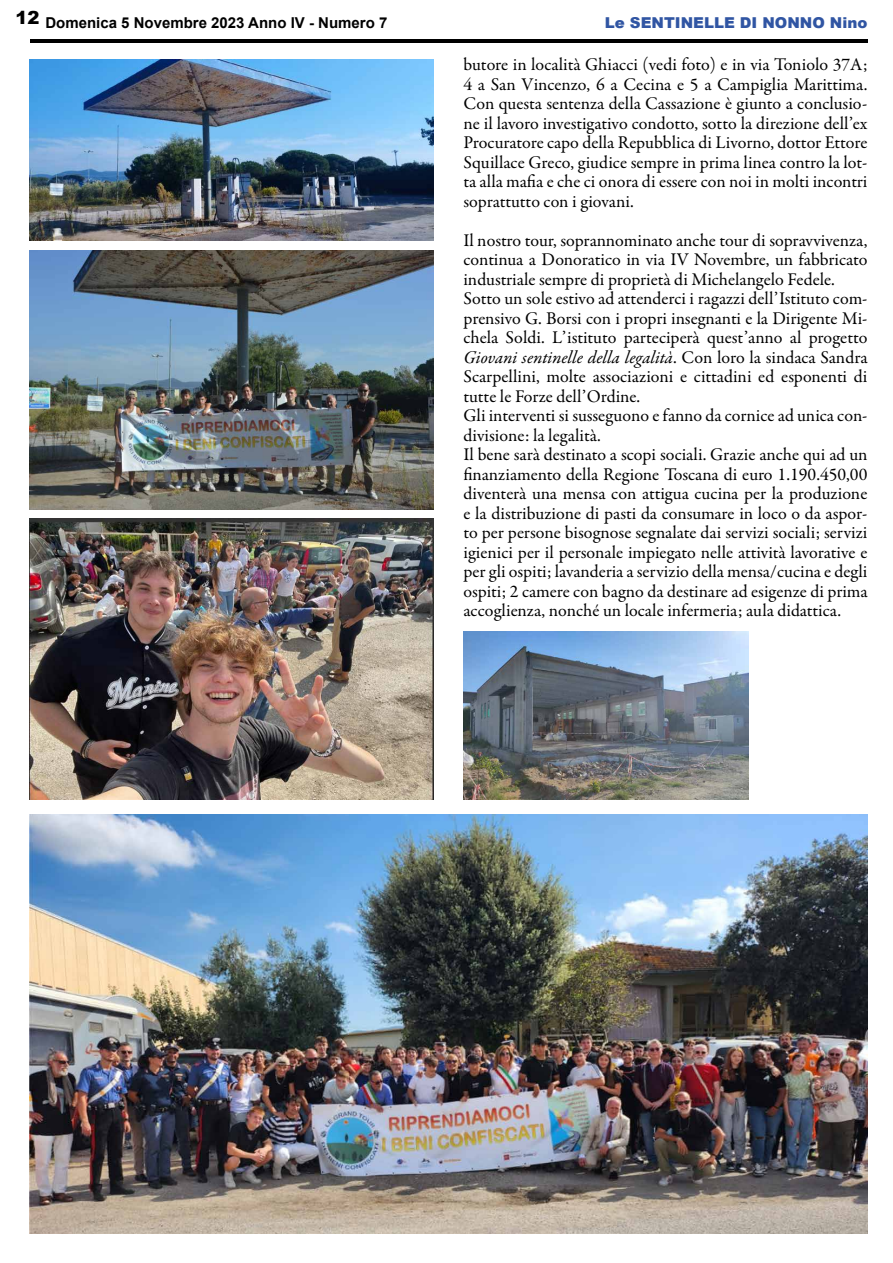
<style>
.page{position:relative;width:893px;height:1263px;background:#fff}
.page>*{position:absolute;margin:0;border:0;box-sizing:border-box;transform-origin:0 0}
.t1{font:18px/19.5px "Garamond Premr Pro";color:#000;text-align:justify}
.t2{font:900 18px "Arial";color:#000}
.t3{font:700 15px "Arial";color:#000}
.t4{font:900 15px "Arial";color:#3055a3}
.s1{font-style:italic}
</style>
<div class="page">
<hr style="left:30px;top:39px;width:837px;height:3px;background:#000">
<img style="left:30px;top:59px;width:404px;height:182px">
<img style="left:30px;top:250px;width:404px;height:260px">
<img style="left:30px;top:814px;width:837px;height:419px">
<img style="left:30px;top:519px;width:404px;height:280px">
<img style="left:463px;top:631px;width:285px;height:168px">
<p class="t2" style="left:16px;top:4px;width:26px">12</p>
<p class="t3" style="left:45px;top:12px;width:344px">Domenica 5 Novembre 2023 Anno IV - Numero 7</p>
<p class="t4" style="left:605px;top:12px;width:264px">Le SENTINELLE DI NONNO Nino</p>
<p class="t1" style="left:463px;top:55px;width:406px">butore in località Ghiacci (vedi foto) e in via Toniolo 37A; 4 a San Vincenzo, 6 a Cecina e 5 a Campiglia Marittima.<br>Con questa sentenza della Cassazione è giunto a conclusio&shy;ne il lavoro investigativo condotto, sotto la direzione dell’ex Procuratore capo della Repubblica di Livorno, dottor Ettore Squillace Greco, giudice sempre in prima linea contro la lot&shy;ta alla mafia e che ci onora di essere con noi in molti incontri soprattutto con i giovani.</p>
<p class="t1" style="left:463px;top:231px;width:405px;text-align:left">Il nostro tour, soprannominato anche tour di sopravvivenza, continua a Donoratico in via IV Novembre, un fabbricato industriale sempre di proprietà di Michelangelo Fedele.<br>Sotto un sole estivo ad attenderci i ragazzi dell’Istituto com&shy;prensivo G. Borsi con i propri insegnanti e la Dirigente Mi&shy;chela Soldi. L’istituto parteciperà quest’anno al progetto <span class="s1">Giovani sentinelle della legalità</span>. Con loro la sindaca Sandra Scarpellini, molte associazioni e cittadini ed esponenti di tutte le Forze dell’Ordine.<br>Gli interventi si susseguono e fanno da cornice ad unica con&shy;divisione: la legalità.<br>Il bene sarà destinato a scopi sociali. Grazie anche qui ad un finanziamento della Regione Toscana di euro 1.190.450,00 diventerà una mensa con attigua cucina per la produzione e la distribuzione di pasti da consumare in loco o da aspor&shy;to per persone bisognose segnalate dai servizi sociali; servizi igienici per il personale impiegato nelle attività lavorative e per gli ospiti; lavanderia a servizio della mensa/cucina e degli ospiti; 2 camere con bagno da destinare ad esigenze di prima accoglienza, nonché un locale infermeria; aula didattica.</p>
</div>
